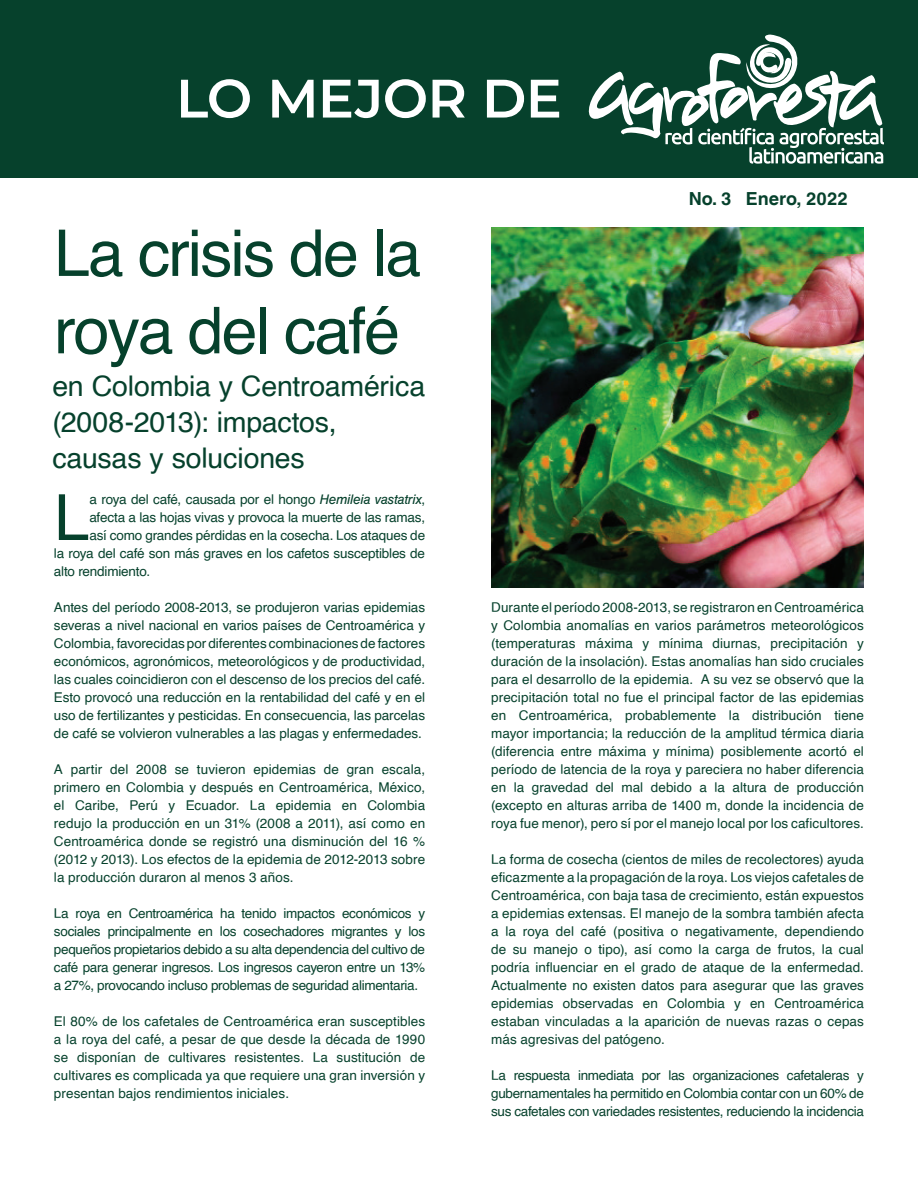
<style>
.page{position:relative;width:918px;height:1188px;background:#fff}
.page>*{position:absolute;margin:0;border:0;box-sizing:border-box;transform-origin:0 0}
.t1{font:64.5px/77.4px "Helvetica";letter-spacing:-.03em;color:#06412c}
.t2{font:63.75px "Helvetica";color:#06412c}
.t3{font:600 54px "Montserrat";letter-spacing:-.015em;color:#fff}
.t4{font:28.5px/36px "Helvetica";letter-spacing:-.005em;color:#06412c}
.t5{font:700 18px "Helvetica World";color:#06412c}
.t6{font:13.5px/18px "Helvetica";letter-spacing:-.01em;color:#06412c;text-align:justify}
.s1{font-family:"Helvetica BQ";font-style:italic}
</style>
<div class="page">
<div style="left:0;top:0;width:918px;height:177px;background:#06412c"></div>
<svg style="left:588px;top:35px;width:296px;height:129px"></svg>
<img style="left:491px;top:228px;width:373px;height:360px">
<h3 class="t3" style="left:176px;top:60px;width:387px">LO MEJOR DE</h3>
<h1 class="t1" style="left:54px;top:217px;width:369px">La crisis de la roya del café</h1>
<h3 class="t4" style="left:52px;top:369px;width:374px">en Colombia y Centroamérica (2008-2013): impactos, causas y soluciones</h3>
<h3 class="t5" style="left:689px;top:188px;width:160px">No. 3 Enero, 2022</h3>
<h2 class="t2" style="left:54px;top:468px;width:37px">L</h2>
<p class="t6" style="left:89px;top:491px;width:337px">a roya del café, causada por el hongo <span class="s1">Hemileia vastatrix</span>,</p>
<p class="t6" style="left:89px;top:509px;width:337px">afecta a las hojas vivas y provoca la muerte de las ramas,</p>
<p class="t6" style="left:89px;top:527px;width:337px">así como grandes pérdidas en la cosecha. Los ataques de</p>
<p class="t6" style="left:54px;top:545px;width:373px">la roya del café son más graves en los cafetos susceptibles de</p>
<p class="t6" style="left:54px;top:563px;width:98px">alto rendimiento.</p>
<p class="t6" style="left:54px;top:599px;width:373px">Antes del período 2008-2013, se produjeron varias epidemias severas a nivel nacional en varios países de Centroamérica y Colombia, favorecidas por diferentes combinaciones de factores económicos, agronómicos, meteorológicos y de productividad, las cuales coincidieron con el descenso de los precios del café.<br>Esto provocó una reducción en la rentabilidad del café y en el uso de fertilizantes y pesticidas. En consecuencia, las parcelas de café se volvieron vulnerables a las plagas y enfermedades.</p>
<p class="t6" style="left:54px;top:761px;width:373px">A partir del 2008 se tuvieron epidemias de gran escala, primero en Colombia y después en Centroamérica, México, el Caribe, Perú y Ecuador. La epidemia en Colombia redujo la producción en un 31% (2008 a 2011), así como en Centroamérica donde se registró una disminución del 16 % (2012 y 2013). Los efectos de la epidemia de 2012-2013 sobre la producción duraron al menos 3 años.</p>
<p class="t6" style="left:54px;top:905px;width:373px">La roya en Centroamérica ha tenido impactos económicos y sociales principalmente en los cosechadores migrantes y los pequeños propietarios debido a su alta dependencia del cultivo de café para generar ingresos. Los ingresos cayeron entre un 13% a 27%, provocando incluso problemas de seguridad alimentaria.</p>
<p class="t6" style="left:54px;top:1013px;width:373px">El 80% de los cafetales de Centroamérica eran susceptibles a la roya del café, a pesar de que desde la década de 1990 se disponían de cultivares resistentes. La sustitución de cultivares es complicada ya que requiere una gran inversión y presentan bajos rendimientos iniciales.</p>
<p class="t6" style="left:491px;top:599px;width:374px">Durante el período 2008-2013, se registraron en Centroamérica y Colombia anomalías en varios parámetros meteorológicos (temperaturas máxima y mínima diurnas, precipitación y duración de la insolación). Estas anomalías han sido cruciales para el desarrollo de la epidemia. A su vez se observó que la precipitación total no fue el principal factor de las epidemias en Centroamérica, probablemente la distribución tiene mayor importancia; la reducción de la amplitud térmica diaria (diferencia entre máxima y mínima) posiblemente acortó el período de latencia de la roya y pareciera no haber diferencia en la gravedad del mal debido a la altura de producción (excepto en alturas arriba de 1400 m, donde la incidencia de roya fue menor), pero sí por el manejo local por los caficultores.</p>
<p class="t6" style="left:491px;top:851px;width:374px">La forma de cosecha (cientos de miles de recolectores) ayuda eficazmente a la propagación de la roya. Los viejos cafetales de Centroamérica, con baja tasa de crecimiento, están expuestos a epidemias extensas. El manejo de la sombra también afecta a la roya del café (positiva o negativamente, dependiendo de su manejo o tipo), así como la carga de frutos, la cual podría influenciar en el grado de ataque de la enfermedad.<br>Actualmente no existen datos para asegurar que las graves epidemias observadas en Colombia y en Centroamérica estaban vinculadas a la aparición de nuevas razas o cepas más agresivas del patógeno.</p>
<p class="t6" style="left:491px;top:1067px;width:374px">La respuesta inmediata por las organizaciones cafetaleras y gubernamentales ha permitido en Colombia contar con un 60% de sus cafetales con variedades resistentes, reduciendo la incidencia</p>
</div>
